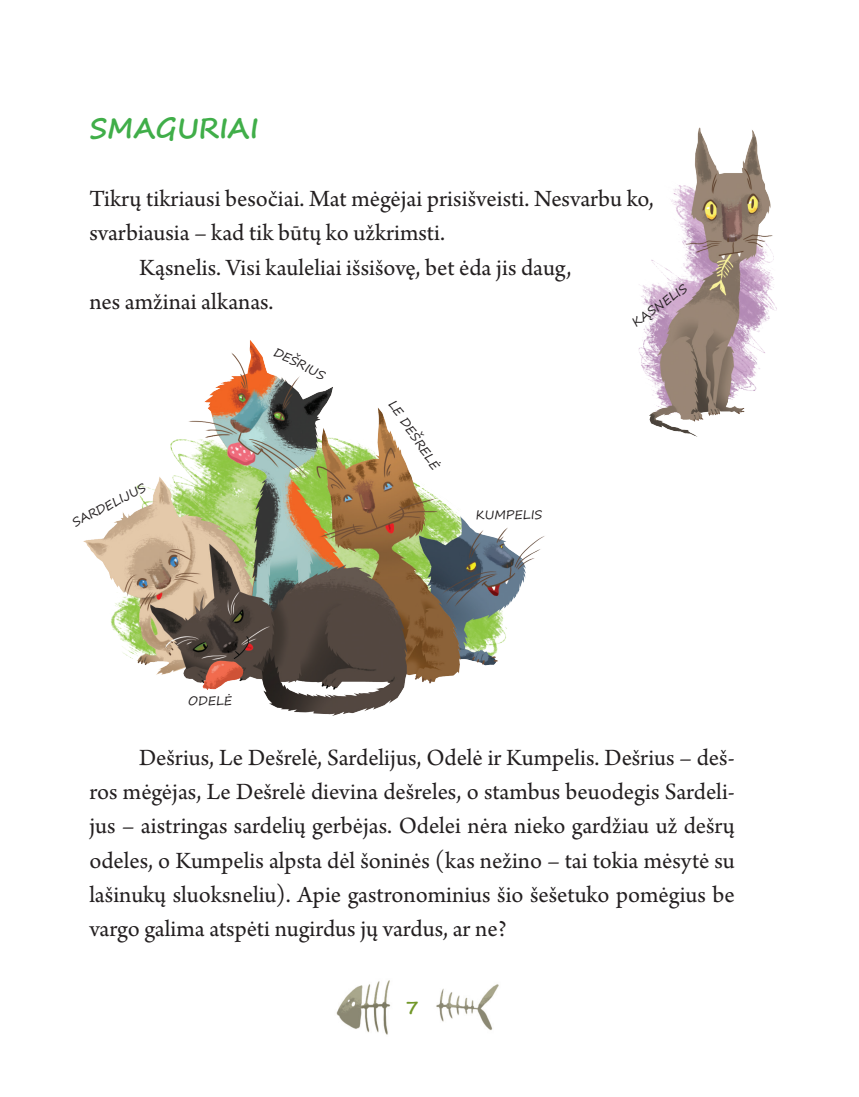
<style>
.page{position:relative;width:859px;height:1097px;background:#fff}
.page>*{position:absolute;margin:0;border:0;box-sizing:border-box;transform-origin:0 0}
.PAVADINIMAI{font:700 28px "Segoe Print";color:#40ae49}
.tekstas{font:24.5px/34.1px "Arno Pro";color:#231f20}
.t1{font:700 19.25px "Segoe Print";color:#729829}
.vardai{font:12.25px "Segoe Print";color:#231f20}
</style>
<div class="page">
<img style="left:336px;top:980px;width:163px;height:55px">
<img style="left:638px;top:127px;width:139px;height:310px">
<img style="left:83px;top:340px;width:462px;height:376px">
<p class="PAVADINIMAI" style="left:89px;top:102px;width:170px">SMAGURIAI</p>
<p class="tekstas" style="left:89px;top:183px;width:565px">Tikrų tikriausi besočiai. Mat mėgėjai prisišveisti. Nesvarbu ko, svarbiausia – kad tik būtų ko užkrimsti.</p>
<p class="tekstas" style="left:89px;top:251px;width:483px;text-indent:50px">Kąsnelis. Visi kauleliai išsišovę, bet ėda jis daug, nes amžinai alkanas.</p>
<p class="vardai" style="left:627px;top:314px;width:66px;rotate:-35deg">KĄSNELIS</p>
<p class="vardai" style="left:68px;top:513px;width:82px;rotate:-27deg">SARDELIJUS</p>
<p class="vardai" style="left:279px;top:341px;width:58px;rotate:27deg">DEŠRIUS</p>
<p class="vardai" style="left:400px;top:395px;width:82px;rotate:56deg">LE DEŠRELĖ</p>
<p class="vardai" style="left:475px;top:503px;width:68px">KUMPELIS</p>
<p class="vardai" style="left:188px;top:690px;width:46px">ODELĖ</p>
<p class="tekstas" style="left:89px;top:742px;width:646px;text-align:justify;text-indent:50px">Dešrius, Le Dešrelė, Sardelijus, Odelė ir Kumpelis. Dešrius – deš&shy;ros mėgėjas, Le Dešrelė dievina dešreles, o stambus beuodegis Sardeli&shy;jus – aistringas sardelių gerbėjas. Odelei nėra nieko gardžiau už dešrų odeles, o Kumpelis alpsta dėl šoninės (kas nežino – tai tokia mėsytė su lašinukų sluoksneliu). Apie gastronominius šio šešetuko pomėgius be vargo galima atspėti nugirdus jų vardus, ar ne?</p>
<p class="t1" style="left:405px;top:989px;width:15px">7</p>
</div>
